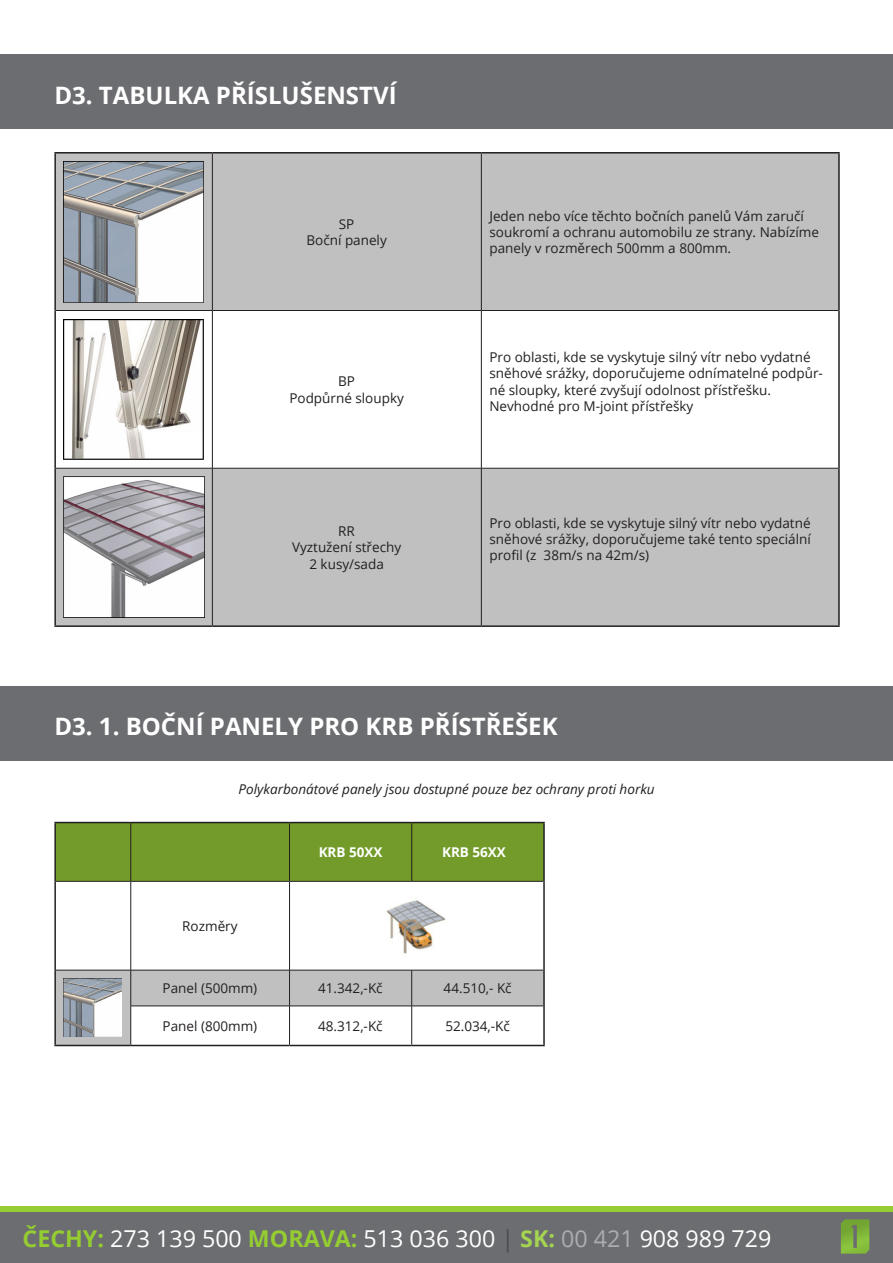
<style>
.page{position:relative;width:893px;height:1263px;background:#fff}
.page>*{position:absolute;margin:0;border:0;box-sizing:border-box;transform-origin:0 0}
.nadpis{font:700 24px "Open Sans";color:#fff}
.t1{font:23.25px "Open Sans";color:#fff}
.tabulka{font:13.5px/16.2px "Open Sans";color:#231f20}
.popis_obrázků_tabulk{font:italic 13.5px "Open Sans";color:#231f20}
.tabulka_nadpisy{font:700 13.5px "Open Sans";color:#fff}
.s1{font-weight:700;color:#94cc32}
.s2{color:#4b4c4d}
.s3{font-weight:700;color:#a4d451}
.s4{color:#acadb1}
</style>
<div class="page">
<div style="left:0;top:1212px;width:893px;height:51px;background:#6c6d70"></div>
<div style="left:0;top:1206px;width:893px;height:6px;background:#94cc32"></div>
<svg style="left:841px;top:1219px;width:28px;height:34px"></svg>
<div style="left:0;top:54px;width:893px;height:75px;background:#6c6d70"></div>
<div style="left:0;top:686px;width:893px;height:75px;background:#6c6d70"></div>
<div style="left:56px;top:154px;width:782px;height:471px;background:#c0c0c0"></div>
<svg style="left:56px;top:311px;width:782px;height:157px"></svg>
<hr style="left:212px;top:154px;width:1px;height:156px;background:#231f20">
<hr style="left:481px;top:154px;width:1px;height:156px;background:#231f20">
<hr style="left:56px;top:310px;width:156px;height:1px;background:#231f20">
<hr style="left:212px;top:310px;width:269px;height:1px;background:#231f20">
<hr style="left:212px;top:311px;width:1px;height:157px;background:#231f20">
<hr style="left:481px;top:310px;width:357px;height:1px;background:#231f20">
<hr style="left:481px;top:311px;width:1px;height:157px;background:#231f20">
<hr style="left:56px;top:468px;width:156px;height:1px;background:#231f20">
<hr style="left:212px;top:468px;width:269px;height:1px;background:#231f20">
<hr style="left:212px;top:468px;width:1px;height:157px;background:#231f20">
<hr style="left:481px;top:468px;width:357px;height:1px;background:#231f20">
<hr style="left:481px;top:468px;width:1px;height:157px;background:#231f20">
<hr style="left:54px;top:152px;width:158px;height:2px;background:#231f20">
<hr style="left:54px;top:154px;width:2px;height:156px;background:#231f20">
<hr style="left:212px;top:152px;width:269px;height:2px;background:#231f20">
<hr style="left:481px;top:152px;width:359px;height:2px;background:#231f20">
<hr style="left:838px;top:154px;width:2px;height:156px;background:#231f20">
<hr style="left:54px;top:310px;width:2px;height:158px;background:#231f20">
<hr style="left:838px;top:310px;width:2px;height:158px;background:#231f20">
<hr style="left:54px;top:468px;width:2px;height:157px;background:#231f20">
<hr style="left:838px;top:468px;width:2px;height:157px;background:#231f20">
<hr style="left:54px;top:625px;width:158px;height:2px;background:#231f20">
<hr style="left:212px;top:625px;width:269px;height:2px;background:#231f20">
<hr style="left:481px;top:625px;width:359px;height:2px;background:#231f20">
<img style="left:63px;top:161px;width:141px;height:141px">
<img style="left:63px;top:319px;width:141px;height:141px">
<img style="left:63px;top:477px;width:141px;height:141px">
<div style="left:56px;top:823px;width:487px;height:58px;background:#729b29"></div>
<svg style="left:56px;top:882px;width:487px;height:88px"></svg>
<svg style="left:56px;top:971px;width:487px;height:74px"></svg>
<hr style="left:130px;top:823px;width:1px;height:58px;background:#231f20">
<hr style="left:289px;top:823px;width:1px;height:58px;background:#231f20">
<hr style="left:411px;top:823px;width:1px;height:58px;background:#231f20">
<hr style="left:131px;top:882px;width:1px;height:88px;background:#231f20">
<hr style="left:289px;top:882px;width:1px;height:88px;background:#231f20">
<hr style="left:56px;top:970px;width:75px;height:1px;background:#231f20">
<hr style="left:131px;top:970px;width:159px;height:1px;background:#231f20">
<hr style="left:290px;top:970px;width:122px;height:1px;background:#231f20">
<hr style="left:289px;top:970px;width:1px;height:36px;background:#231f20">
<hr style="left:412px;top:970px;width:131px;height:1px;background:#231f20">
<hr style="left:411px;top:970px;width:1px;height:36px;background:#231f20">
<hr style="left:131px;top:1006px;width:159px;height:1px;background:#231f20">
<hr style="left:290px;top:1006px;width:122px;height:1px;background:#231f20">
<hr style="left:289px;top:1006px;width:1px;height:39px;background:#231f20">
<hr style="left:412px;top:1006px;width:131px;height:1px;background:#231f20">
<hr style="left:411px;top:1006px;width:1px;height:39px;background:#231f20">
<hr style="left:56px;top:881px;width:75px;height:1px;background:#231f20">
<hr style="left:131px;top:881px;width:159px;height:1px;background:#231f20">
<hr style="left:290px;top:881px;width:122px;height:1px;background:#231f20">
<hr style="left:412px;top:881px;width:131px;height:1px;background:#231f20">
<hr style="left:54px;top:822px;width:77px;height:1px;background:#231f20">
<hr style="left:54px;top:823px;width:2px;height:58px;background:#231f20">
<hr style="left:131px;top:822px;width:159px;height:1px;background:#231f20">
<hr style="left:290px;top:822px;width:122px;height:1px;background:#231f20">
<hr style="left:412px;top:822px;width:133px;height:1px;background:#231f20">
<hr style="left:543px;top:823px;width:2px;height:58px;background:#231f20">
<hr style="left:54px;top:881px;width:2px;height:89px;background:#231f20">
<hr style="left:543px;top:881px;width:2px;height:89px;background:#231f20">
<hr style="left:54px;top:970px;width:2px;height:36px;background:#231f20">
<hr style="left:543px;top:970px;width:2px;height:36px;background:#231f20">
<hr style="left:54px;top:1006px;width:2px;height:39px;background:#231f20">
<hr style="left:543px;top:1006px;width:2px;height:39px;background:#231f20">
<hr style="left:54px;top:1045px;width:77px;height:1px;background:#231f20">
<hr style="left:131px;top:1045px;width:159px;height:1px;background:#231f20">
<hr style="left:290px;top:1045px;width:122px;height:1px;background:#231f20">
<hr style="left:412px;top:1045px;width:133px;height:1px;background:#231f20">
<hr style="left:131px;top:970px;width:1px;height:36px;background:#231f20">
<hr style="left:131px;top:1006px;width:1px;height:39px;background:#231f20">
<img style="left:381px;top:890px;width:71px;height:72px">
<img style="left:64px;top:979px;width:58px;height:58px">
<p class="nadpis" style="left:54px;top:78px;width:344px">D3. TABULKA PŘÍSLUŠENSTVÍ</p>
<p class="tabulka" style="left:339px;top:215px;width:17px">SP</p>
<p class="tabulka" style="left:306px;top:232px;width:82px">Boční panely</p>
<p class="tabulka" style="left:338px;top:373px;width:18px">BP</p>
<p class="tabulka" style="left:289px;top:389px;width:116px">Podpůrné sloupky</p>
<p class="tabulka" style="left:338px;top:523px;width:18px">RR</p>
<p class="tabulka" style="left:292px;top:539px;width:111px">Vyztužení střechy</p>
<p class="tabulka" style="left:309px;top:555px;width:76px">2 kusy/sada</p>
<p class="tabulka" style="left:489px;top:207px;width:331px">Jeden nebo více těchto bočních panelů Vám zaručí soukromí a ochranu automobilu ze strany. Nabízíme panely v rozměrech 500mm a 800mm.</p>
<p class="tabulka" style="left:489px;top:349px;width:335px">Pro oblasti, kde se vyskytuje silný vítr nebo vydatné sněhové srážky, doporučujeme odnímatelné podpůr&shy;né sloupky, které zvyšují odolnost přístřešku.</p>
<p class="tabulka" style="left:489px;top:397px;width:205px">Nevhodné pro M-joint přístřešky</p>
<p class="tabulka" style="left:489px;top:515px;width:323px;text-align:justify">Pro oblasti, kde se vyskytuje silný vítr nebo vydatné sněhové srážky, doporučujeme také tento speciální profil (z 38m/s na 42m/s)</p>
<p class="nadpis" style="left:54px;top:710px;width:505px">D3. 1. BOČNÍ PANELY PRO KRB PŘÍSTŘEŠEK</p>
<p class="popis_obrázků_tabulk" style="left:239px;top:780px;width:418px">Polykarbonátové panely jsou dostupné pouze bez ochrany proti horku</p>
<p class="tabulka" style="left:182px;top:917px;width:57px">Rozměry</p>
<p class="tabulka_nadpisy" style="left:319px;top:843px;width:65px">KRB 50XX</p>
<p class="tabulka_nadpisy" style="left:442px;top:843px;width:65px">KRB 56XX</p>
<p class="tabulka" style="left:163px;top:980px;width:96px">Panel (500mm)</p>
<p class="tabulka" style="left:318px;top:980px;width:66px">41.342,-Kč</p>
<p class="tabulka" style="left:444px;top:980px;width:70px">44.510,- Kč</p>
<p class="tabulka" style="left:163px;top:1017px;width:96px">Panel (800mm)</p>
<p class="tabulka" style="left:318px;top:1017px;width:66px">48.312,-Kč</p>
<p class="tabulka" style="left:445px;top:1017px;width:66px">52.034,-Kč</p>
<h2 class="t1" style="left:23px;top:1222px;width:750px"><span class="s1">ČECHY:</span> 273 139 500 <span class="s1">MORAVA:</span> 513 036 300 <span class="s2">|</span> <span class="s3">SK:</span> <span class="s4">00 421</span> 908 989 729</h2>
</div>
